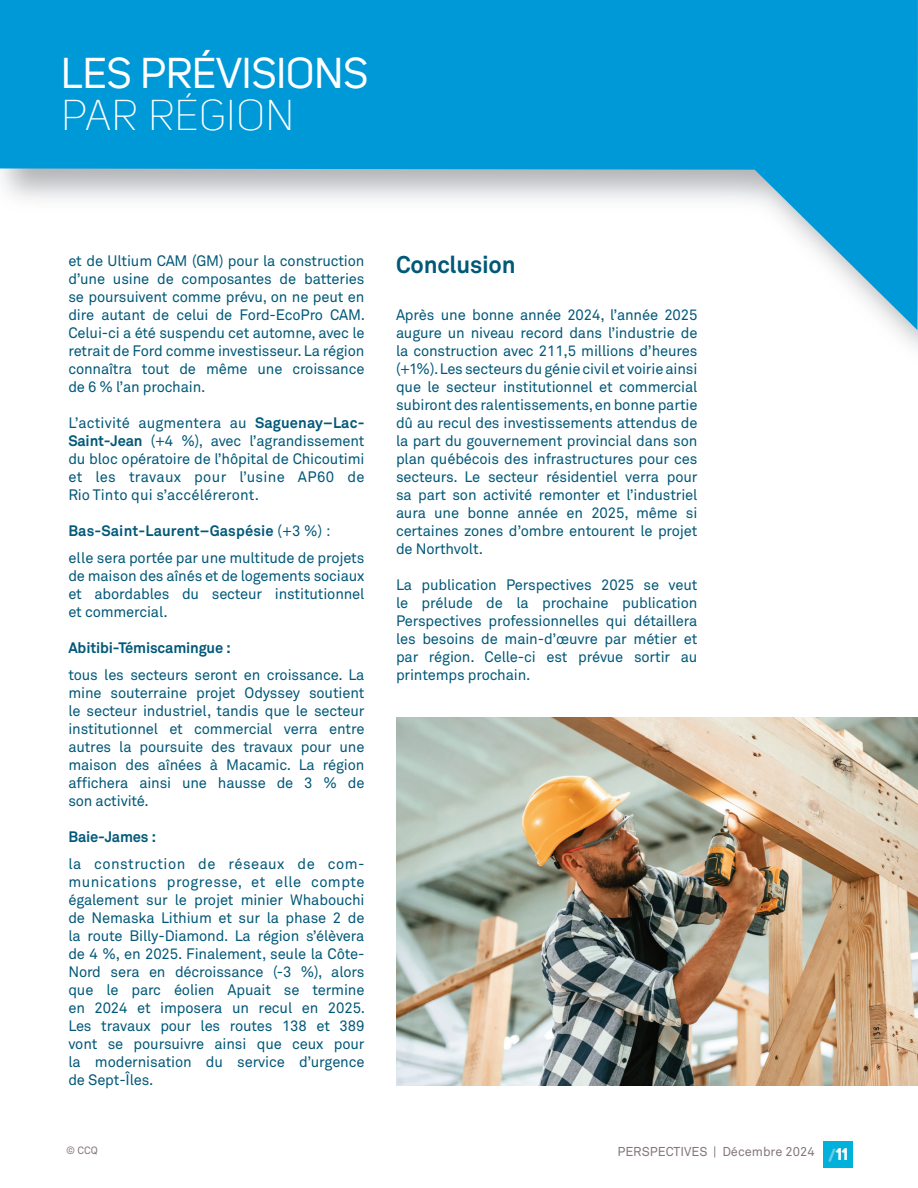
<style>
.page{position:relative;width:918px;height:1188px;background:#fff}
.page>*{position:absolute;margin:0;border:0;box-sizing:border-box;transform-origin:0 0}
.t1{font:42px "Uni Sans";color:#fff}
.t2{font:300 42px "Uni Sans";letter-spacing:.02em;color:#fff}
.t3{font:700 24px "Akkurat Pro";letter-spacing:-.01em;color:#015878}
.t4{font:800 16.5px "Uni Sans";color:#fff}
.t5{font:15px/18px "Akkurat Pro";letter-spacing:-.01em;color:#015878;text-align:justify}
.t6{font:700 15px "Akkurat Pro";letter-spacing:-.01em;color:#015878}
.t7{font:12.75px "Akkurat Pro";color:#847776}
.t8{font:10.5px "Akkurat Pro";color:#847776}
.s1{font-weight:700}
.s2{font-weight:700;color:#73cbe8}
</style>
<div class="page">
<svg style="left:0;top:0;width:918px;height:330px;fill:#0099d8"></svg>
<div style="left:824px;top:1141px;width:29px;height:27px;background:#00b1dc"></div>
<img style="left:396px;top:718px;width:522px;height:368px">
<h1 class="t1" style="left:61px;top:49px;width:309px">LES PRÉVISIONS</h1>
<h1 class="t2" style="left:62px;top:91px;width:234px">PAR RÉGION</h1>
<p class="t5" style="left:68px;top:252px;width:298px">et de Ultium CAM (GM) pour la construction d’une usine de composantes de batteries se poursuivent comme prévu, on ne peut en dire autant de celui de Ford-EcoPro CAM.<br>Celui-ci a été suspendu cet automne, avec le retrait de Ford comme investisseur. La région connaîtra tout de même une croissance de 6 % l’an prochain.</p>
<p class="t5" style="left:68px;top:414px;width:298px">L’activité augmentera au <span class="s1">Saguenay–Lac-Saint-Jean</span> (+4 %), avec l’agrandissement du bloc opératoire de l’hôpital de Chicoutimi et les travaux pour l’usine AP60 de Rio Tinto qui s’accéléreront.</p>
<p class="t5" style="left:68px;top:517px;width:298px;line-height:27px"><span class="s1">Bas-Saint-Laurent–Gaspésie</span> (+3 %) :<br>elle sera portée par une multitude de projets</p>
<p class="t5" style="left:68px;top:567px;width:298px">de maison des aînés et de logements sociaux et abordables du secteur institutionnel et commercial.</p>
<p class="t6" style="left:68px;top:639px;width:164px">Abitibi-Témiscamingue :</p>
<p class="t5" style="left:68px;top:666px;width:298px">tous les secteurs seront en croissance. La mine souterraine projet Odyssey soutient le secteur industriel, tandis que le secteur institutionnel et commercial verra entre autres la poursuite des travaux pour une maison des aînées à Macamic. La région affichera ainsi une hausse de 3 % de son activité.</p>
<p class="t6" style="left:68px;top:828px;width:89px">Baie-James :</p>
<p class="t5" style="left:68px;top:855px;width:298px">la construction de réseaux de com&shy;munications progresse, et elle compte également sur le projet minier Whabouchi de Nemaska Lithium et sur la phase 2 de la route Billy-Diamond. La région s’élèvera de 4 %, en 2025. Finalement, seule la Côte-Nord sera en décroissance (-3 %), alors que le parc éolien Apuait se termine en 2024 et imposera un recul en 2025.<br>Les travaux pour les routes 138 et 389 vont se poursuivre ainsi que ceux pour la modernisation du service d’urgence de Sept-Îles.</p>
<h2 class="t3" style="left:396px;top:250px;width:121px">Conclusion</h2>
<p class="t5" style="left:396px;top:306px;width:303px">Après une bonne année 2024, l’année 2025 augure un niveau record dans l’industrie de la construction avec 211,5 millions d’heures (+1%). Les secteurs du génie civil et voirie ainsi que le secteur institutionnel et commercial subiront des ralentissements, en bonne partie dû au recul des investissements attendus de la part du gouvernement provincial dans son plan québécois des infrastructures pour ces secteurs. Le secteur résidentiel verra pour sa part son activité remonter et l’industriel aura une bonne année en 2025, même si certaines zones d’ombre entourent le projet de Northvolt.</p>
<p class="t5" style="left:396px;top:576px;width:303px">La publication Perspectives 2025 se veut le prélude de la prochaine publication Perspectives professionnelles qui détaillera les besoins de main-d’œuvre par métier et par région. Celle-ci est prévue sortir au printemps prochain.</p>
<p class="t7" style="left:617px;top:1144px;width:199px">PERSPECTIVES | Décembre 2024</p>
<p class="t8" style="left:66px;top:1144px;width:33px">© CCQ</p>
<p class="t4" style="left:828px;top:1144px;width:21px"><span class="s2">/</span>11</p>
</div>
